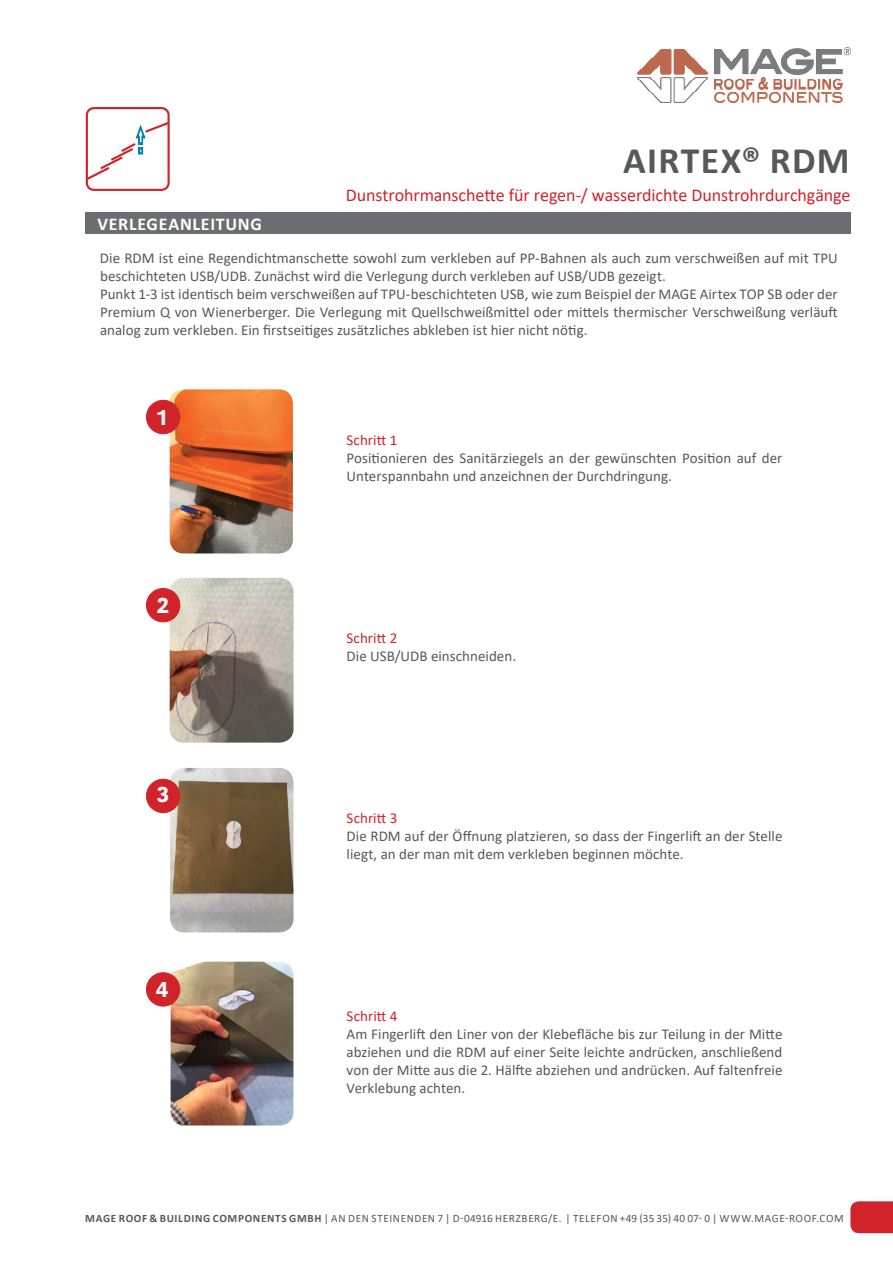
<style>
.page{position:relative;width:893px;height:1263px;background:#fff}
.page>*{position:absolute;margin:0;border:0;box-sizing:border-box;transform-origin:0 0}
.t1{font:700 37.5px "Calibri";color:#57585a}
.t2{font:500 22.5px "URW Grotesk TOT";color:#fff}
.t3{font:18px "Calibri";letter-spacing:-.005em;color:#d1232a}
.t4{font:700 18px "Calibri";letter-spacing:.04em;color:#fff}
.t5{font:15px/18px "Calibri";color:#57585a}
.t6{font:15px "Calibri";letter-spacing:.005em;color:#d1232a}
.t7{font:11.25px "Calibri";letter-spacing:.05em;color:#57585a}
.s1{font-weight:700}
</style>
<div class="page">
<svg style="left:850px;top:1201px;width:43px;height:32px"></svg>
<img style="left:638px;top:47px;width:212px;height:56px">
<div style="left:86px;top:107px;width:84px;height:84px;border:2px solid #d1232a;border-radius:7px"></div>
<svg style="left:85px;top:120px;width:85px;height:62px"></svg>
<div style="left:85px;top:213px;width:765px;height:21px;background:#6c6d70"></div>
<img style="left:170px;top:389px;width:123px;height:164px">
<img style="left:170px;top:578px;width:124px;height:165px">
<img style="left:170px;top:768px;width:123px;height:164px">
<img style="left:171px;top:962px;width:122px;height:163px">
<div style="left:146px;top:400px;width:34px;height:34px;background:#d1232a;border-radius:50%"></div>
<div style="left:146px;top:400px;width:34px;height:34px;border:1px solid #d1232a;border-radius:50%"></div>
<div style="left:146px;top:588px;width:34px;height:34px;background:#d1232a;border-radius:50%"></div>
<div style="left:146px;top:588px;width:34px;height:34px;border:1px solid #d1232a;border-radius:50%"></div>
<div style="left:146px;top:779px;width:34px;height:34px;background:#d1232a;border-radius:50%"></div>
<div style="left:146px;top:779px;width:34px;height:34px;border:1px solid #d1232a;border-radius:50%"></div>
<div style="left:146px;top:973px;width:34px;height:33px;background:#d1232a;border-radius:50%"></div>
<div style="left:146px;top:972px;width:34px;height:34px;border:1px solid #d1232a;border-radius:50%"></div>
<p class="t4" style="left:98px;top:211px;width:51px">VERLEGEA</p>
<p class="t4" style="left:180px;top:211px;width:82px">NLEITUNG</p>
<h1 class="t1" style="left:623px;top:134px;width:228px">AIRTEX® RDM</h1>
<p class="t3" style="left:346px;top:182px;width:506px">Dunstrohrmanschette für regen-/ wasserdichte Dunstrohrdurchgänge</p>
<p class="t5" style="left:100px;top:249px;width:739px;text-indent:59px">ist eine Regendichtmanschette sowohl zum verkleben auf PP-Bahnen als auch zum verschweißen auf mit TPU beschichteten USB/UDB. Zunächst wird die Verlegung durch verkleben auf USB/UDB gezeigt.<br>Punkt 1-3 ist identisch beim verschweißen auf TPU-beschichteten USB, wie zum Beispiel der MAGE Airtex TOP SB oder der Premium Q von Wienerberger. Die Verlegung mit Quellschweißmittel oder mittels thermischer Verschweißung verläuft analog zum verkleben. Ein firstseitiges zusätzliches abkleben ist hier nicht nötig.</p>
<p class="t5" style="left:100px;top:249px;width:35px">Die RDM</p>
<h2 class="t2" style="left:156px;top:404px;width:15px">1</h2>
<h2 class="t2" style="left:157px;top:592px;width:15px">2</h2>
<h2 class="t2" style="left:157px;top:782px;width:15px">3</h2>
<h2 class="t2" style="left:156px;top:976px;width:15px">4</h2>
<p class="t6" style="left:347px;top:429px;width:52px">Schritt 1</p>
<p class="t5" style="left:347px;top:448px;width:437px">Positionieren des Sanitärziegels an der gewünschten Position auf der<br>Unterspannbahn und anzeichnen der Durchdringung.</p>
<p class="t6" style="left:347px;top:627px;width:52px">Schritt 2</p>
<p class="t5" style="left:347px;top:646px;width:171px">Die USB/UDB einschneiden.</p>
<p class="t6" style="left:347px;top:807px;width:52px">Schritt 3</p>
<p class="t5" style="left:347px;top:826px;width:35px">Die RDM</p>
<p class="t5" style="left:347px;top:826px;width:437px;text-indent:58px">auf der Öffnung platzieren, so dass der Fingerlift an der Stelle liegt, an der man mit dem verkleben beginnen möchte.</p>
<p class="t6" style="left:347px;top:1005px;width:52px">Schritt 4</p>
<p class="t5" style="left:347px;top:1024px;width:437px">Am Fingerlift den Liner von der Klebefläche bis zur Teilung in der Mitte abziehen und die RDM</p>
<p class="t5" style="left:347px;top:1042px;width:437px;text-align:justify;text-indent:144px">auf einer Seite leichte andrücken, anschließend von der Mitte aus die 2. Hälfte abziehen und andrücken. Auf faltenfreie Verklebung achten.</p>
<p class="t7" style="left:85px;top:1210px;width:760px"><span class="s1">MAGE ROOF &amp; BUILDING COMPONENTS GMBH</span> | An den Steinenden 7 | D-04916 Herzberg/E. | Telefon +49 (35 35) 40 07- 0 | www.mage-roof.com</p>
</div>
